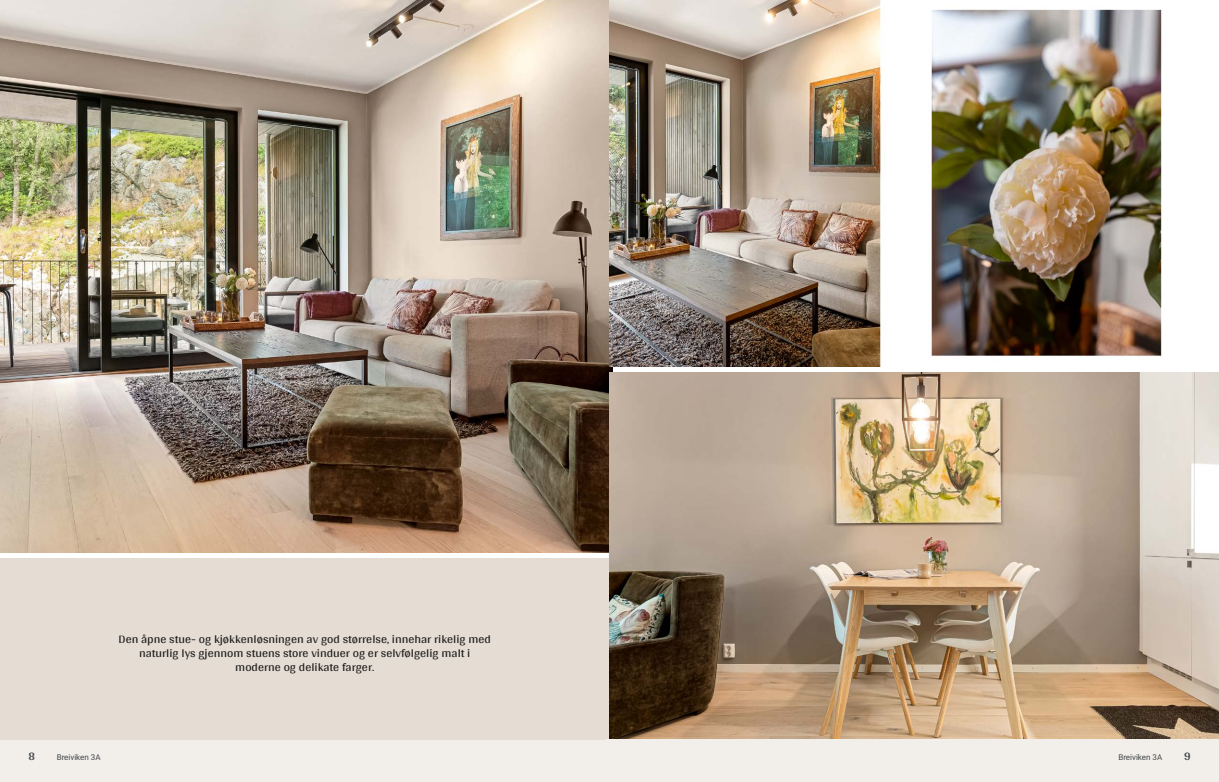
<style>
.page{position:relative;width:1219px;height:782px;background:#fff}
.page>*{position:absolute;margin:0;border:0;box-sizing:border-box;transform-origin:0 0}
.t1{font:12px/14px "Arya";color:#1d1d1b;text-align:center}
.t2{font:700 12px "Arya";color:#414749}
.t3{font:8px "Roboto Vitec";color:#414749}
</style>
<div class="page">
<img style="left:0;top:0;width:612px;height:552px">
<div style="left:0;top:739px;width:612px;height:42px;background:#f2eeea"></div>
<div style="left:0;top:558px;width:612px;height:181px;background:#e5dcd4"></div>
<img style="left:609px;top:0;width:553px;height:367px">
<img style="left:609px;top:372px;width:610px;height:367px">
<div style="left:607px;top:739px;width:612px;height:42px;background:#f2eeea"></div>
<p class="t1" style="left:118px;top:631px;width:374px">Den åpne stue‑ og kjøkkenløsningen av god størrelse, innehar rikelig med naturlig lys gjennom stuens store vinduer og er selvfølgelig malt i moderne og delikate farger.</p>
<p class="t2" style="left:28px;top:749px;width:8px">8</p>
<p class="t3" style="left:57px;top:751px;width:45px">Breiviken 3A</p>
<p class="t3" style="left:1118px;top:751px;width:45px">Breiviken 3A</p>
<p class="t2" style="left:1184px;top:749px;width:8px">9</p>
</div>
